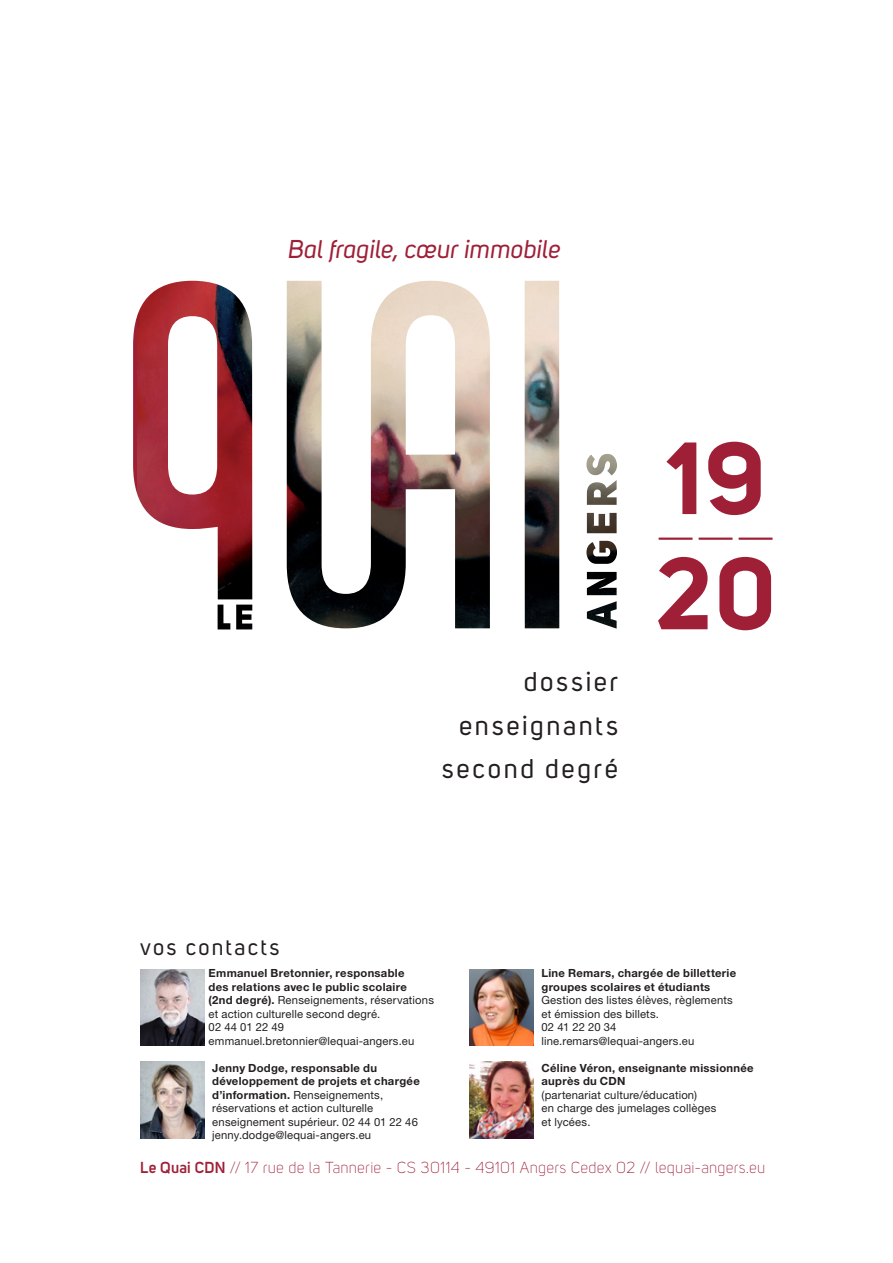
<style>
.page{position:relative;width:893px;height:1263px;background:#fff}
.page>*{position:absolute;margin:0;border:0;box-sizing:border-box;transform-origin:0 0}
.t1{font:700 100.8px "Uni Sans";color:#9f1f36}
.t2{font:37.8px "Uni Sans";color:#9f1f36}
.t3{font:27px "Uni Sans";letter-spacing:.095em;color:#231f20}
.t4{font:italic 25.5px "Uni Sans";letter-spacing:.005em;color:#9f1f36}
.t5{font:22.5px "Uni Sans";letter-spacing:.105em;color:#231f20}
.t6{font:300 15.75px "Uni Sans";letter-spacing:.015em;color:#9f1f36}
.t7{font:11.25px/13.5px "Helvetica Neue LT Std";letter-spacing:.015em;color:#231f20}
.s1{font-weight:700}
.s2{font-weight:600}
</style>
<div class="page">
<svg style="left:133px;top:280px;width:484px;height:801px"></svg>
<img style="left:140px;top:969px;width:64px;height:76px">
<img style="left:140px;top:1062px;width:64px;height:76px">
<img style="left:469px;top:969px;width:65px;height:76px">
<img style="left:469px;top:1062px;width:65px;height:76px">
<p class="t4" style="left:288px;top:234px;width:274px">Bal fragile, cœur immobile</p>
<p class="t5" style="left:140px;top:934px;width:141px">vos contacts</p>
<p class="t3" style="left:524px;top:666px;width:96px">dossier</p>
<p class="t3" style="left:459px;top:710px;width:160px">enseignants</p>
<p class="t3" style="left:442px;top:753px;width:178px">second degré</p>
<p class="t1" style="left:666px;top:416px;width:100px">19</p>
<p class="t2" style="left:656px;top:515px;width:120px">———</p>
<p class="t1" style="left:656px;top:531px;width:121px">20</p>
<p class="t7" style="left:209px;top:966px;width:227px"><span class="s1">Emmanuel Bretonnier, responsable<br>des relations avec le public scolaire<br>(2nd degré).</span> Renseignements, réservations et action culturelle second degré.<br>02 44 01 22 49 emmanuel.bretonnier@lequai-angers.eu</p>
<p class="t7" style="left:212px;top:1061px;width:209px"><span class="s1">Jenny Dodge, responsable du développement de projets et chargée d’information.</span> Renseignements, réservations et action culturelle enseignement supérieur. 02 44 01 22 46 jenny.dodge@lequai-angers.eu</p>
<p class="t7" style="left:541px;top:966px;width:196px"><span class="s1">Line Remars, chargée de billetterie groupes scolaires et étudiants<br></span>Gestion des listes élèves, règlements et émission des billets.<br>02 41 22 20 34 line.remars@lequai-angers.eu</p>
<p class="t7" style="left:541px;top:1061px;width:214px"><span class="s1">Céline Véron, enseignante missionnée auprès du CDN<br></span>(partenariat culture/éducation)<br>en charge des jumelages collèges<br>et lycées.</p>
<p class="t6" style="left:140px;top:1158px;width:627px"><span class="s2">Le Quai CDN</span> // 17 rue de la Tannerie - CS 30114 - 49101 Angers Cedex 02 // lequai-angers.eu</p>
</div>
